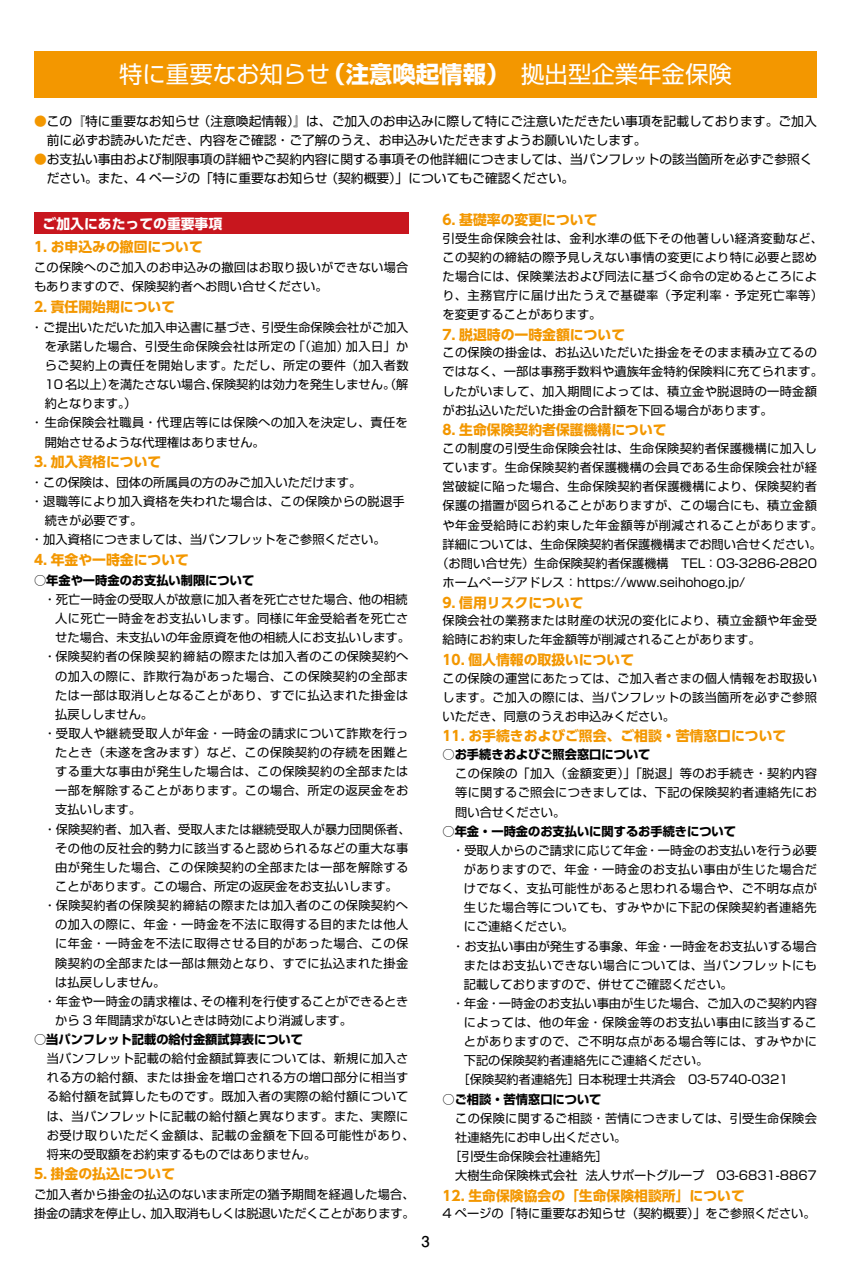
<style>
.page{position:relative;width:851px;height:1263px;background:#fff}
.page>*{position:absolute;margin:0;border:0;box-sizing:border-box;transform-origin:0 0}
.t1{font:23.4px "Shin Go Pro";color:#fff}
.t2{font:700 14.85px "Futo Go B101 Pro";color:#000}
.t3{font:700 13.8px "UD Shin Go Pro";color:#f39700}
.t4{font:700 13.8px "UD Shin Go Pro";color:#fff}
.t5{font:12.75px/19.2px "Shin Go Pro";color:#000}
.t6{font:12.15px/19.2px "Shin Go Pro";letter-spacing:.02em;color:#000}
.t7{font:12.15px "Shin Go Pro";color:#000}
.t8{font:700 12.15px "Shin Go Pro";color:#000}
.t9{font:12.15px "Shin Go Pro";letter-spacing:.04em;color:#000}
.s1{font-weight:700}
.s2{color:#f39700}
</style>
<div class="page">
<div style="left:34px;top:51px;width:782px;height:47px;background:#f39700"></div>
<div style="left:34px;top:213px;width:374px;height:21px;background:#c8161e"></div>
<h1 class="t1" style="left:119px;top:55px;width:614px">特に重要なお知らせ<span class="s1">（注意喚起情報）</span>拠出型企業年金保険</h1>
<p class="t5" style="left:34px;top:110px;width:784px"><span class="s2">●</span>この『特に重要なお知らせ（注意喚起情報）』は、ご加入のお申込みに際して特にご注意いただきたい事項を記載しております。ご加入　前に必ずお読みいただき、内容をご確認・ご了解のうえ、お申込みいただきますようお願いいたします。</p>
<p class="t5" style="left:34px;top:148px;width:780px"><span class="s2">●</span>お支払い事由および制限事項の詳細やご契約内容に関する事項その他詳細につきましては、当パンフレットの該当箇所を必ずご参照く　ださい。また、4 ページの「特に重要なお知らせ（契約概要）」についてもご確認ください。</p>
<p class="t4" style="left:43px;top:212px;width:181px">ご加入にあたっての重要事項</p>
<p class="t3" style="left:34px;top:236px;width:170px">1. お申込みの撤回について</p>
<p class="t6" style="left:34px;top:257px;width:376px">この保険へのご加入のお申込みの撤回はお取り扱いができない場合もありますので、保険契約者へお問い合せください。</p>
<p class="t3" style="left:34px;top:295px;width:143px">2. 責任開始期について</p>
<p class="t7" style="left:31px;top:317px;width:379px">・ご提出いただいた加入申込書に基づき、引受生命保険会社がご加入</p>
<p class="t6" style="left:45px;top:335px;width:365px">を承諾した場合、引受生命保険会社は所定の「（追加）加入日」か</p>
<p class="t6" style="left:45px;top:354px;width:365px">らご契約上の責任を開始します。ただし、所定の要件（加入者数</p>
<p class="t7" style="left:45px;top:375px;width:365px">10名以上）を満たさない場合、保険契約は効力を発生しません。（解</p>
<p class="t6" style="left:45px;top:393px;width:93px">約となります。）</p>
<p class="t6" style="left:31px;top:412px;width:378px">・生命保険会社職員・代理店等には保険への加入を決定し、責任を</p>
<p class="t7" style="left:45px;top:432px;width:222px">開始させるような代理権はありません。</p>
<p class="t3" style="left:34px;top:451px;width:129px">3. 加入資格について</p>
<p class="t7" style="left:31px;top:472px;width:332px">・この保険は、団体の所属員の方のみご加入いただけます。</p>
<p class="t6" style="left:31px;top:490px;width:375px">・退職等により加入資格を失われた場合は、この保険からの脱退手</p>
<p class="t7" style="left:45px;top:511px;width:99px">続きが必要です。</p>
<p class="t7" style="left:31px;top:530px;width:356px">・加入資格につきましては、当パンフレットをご参照ください。</p>
<p class="t3" style="left:34px;top:548px;width:156px">4. 年金や一時金について</p>
<p class="t8" style="left:34px;top:571px;width:222px">○年金や一時金のお支払い制限について</p>
<p class="t7" style="left:44px;top:589px;width:365px">・死亡一時金の受取人が故意に加入者を死亡させた場合、他の相続</p>
<p class="t6" style="left:55px;top:607px;width:354px">人に死亡一時金をお支払いします。同様に年金受給者を死亡さ</p>
<p class="t7" style="left:55px;top:628px;width:356px">せた場合、未支払いの年金原資を他の相続人にお支払いします。</p>
<p class="t6" style="left:44px;top:646px;width:366px">・保険契約者の保険契約締結の際または加入者のこの保険契約へ</p>
<p class="t6" style="left:55px;top:665px;width:354px">の加入の際に、詐欺行為があった場合、この保険契約の全部ま</p>
<p class="t6" style="left:55px;top:684px;width:354px">たは一部は取消しとなることがあり、すでに払込まれた掛金は</p>
<p class="t7" style="left:55px;top:704px;width:99px">払戻ししません。</p>
<p class="t6" style="left:44px;top:722px;width:366px">・受取人や継続受取人が年金・一時金の請求について詐欺を行っ</p>
<p class="t6" style="left:55px;top:741px;width:354px">たとき（未遂を含みます）など、この保険契約の存続を困難と</p>
<p class="t6" style="left:55px;top:760px;width:354px">する重大な事由が発生した場合は、この保険契約の全部または</p>
<p class="t6" style="left:55px;top:780px;width:354px">一部を解除することがあります。この場合、所定の返戻金をお</p>
<p class="t6" style="left:55px;top:799px;width:87px">支払いします。</p>
<p class="t7" style="left:44px;top:819px;width:368px">・保険契約者、加入者、受取人または継続受取人が暴力団関係者、</p>
<p class="t6" style="left:55px;top:837px;width:354px">その他の反社会的勢力に該当すると認められるなどの重大な事</p>
<p class="t6" style="left:55px;top:856px;width:354px">由が発生した場合、この保険契約の全部または一部を解除する</p>
<p class="t7" style="left:55px;top:876px;width:344px">ことがあります。この場合、所定の返戻金をお支払いします。</p>
<p class="t6" style="left:44px;top:894px;width:366px">・保険契約者の保険契約締結の際または加入者のこの保険契約へ</p>
<p class="t6" style="left:55px;top:913px;width:354px">の加入の際に、年金・一時金を不法に取得する目的または他人</p>
<p class="t6" style="left:55px;top:933px;width:354px">に年金・一時金を不法に取得させる目的があった場合、この保</p>
<p class="t6" style="left:55px;top:952px;width:354px">険契約の全部または一部は無効となり、すでに払込まれた掛金</p>
<p class="t7" style="left:55px;top:972px;width:112px">は払戻ししません。</p>
<p class="t6" style="left:44px;top:990px;width:366px">・年金や一時金の請求権は、その権利を行使することができるとき</p>
<p class="t7" style="left:55px;top:1010px;width:298px">から 3 年間請求がないときは時効により消滅します。</p>
<p class="t8" style="left:34px;top:1030px;width:270px">○当パンフレット記載の給付金額試算表について</p>
<p class="t6" style="left:47px;top:1047px;width:369px">当パンフレット記載の給付金額試算表については、新規に加入される方の給付額、または掛金を増口される方の増口部分に相当する給付額を試算したものです。既加入者の実際の給付額については、当パンフレットに記載の給付額と異なります。また、実際にお受け取りいただく金額は、記載の金額を下回る可能性があり、将来の受取額をお約束するものではありません。</p>
<p class="t3" style="left:34px;top:1163px;width:143px">5. 掛金の払込について</p>
<p class="t6" style="left:34px;top:1184px;width:382px">ご加入者から掛金の払込のないまま所定の猶予期間を経過した場合、掛金の請求を停止し、加入取消もしくは脱退いただくことがあります。</p>
<p class="t2" style="left:421px;top:1230px;width:10px">3</p>
<p class="t3" style="left:442px;top:208px;width:156px">6. 基礎率の変更について</p>
<p class="t6" style="left:442px;top:227px;width:382px">引受生命保険会社は、金利水準の低下その他著しい経済変動など、この契約の締結の際予見しえない事情の変更により特に必要と認めた場合には、保険業法および同法に基づく命令の定めるところにより、主務官庁に届け出たうえで基礎率（予定利率・予定死亡率等）を変更することがあります。</p>
<p class="t3" style="left:442px;top:323px;width:184px">7. 脱退時の一時金額について</p>
<p class="t6" style="left:442px;top:342px;width:382px">この保険の掛金は、お払込いただいた掛金をそのまま積み立てるのではなく、一部は事務手数料や遺族年金特約保険料に充てられます。したがいまして、加入期間によっては、積立金や脱退時の一時金額がお払込いただいた掛金の合計額を下回る場合があります。</p>
<p class="t3" style="left:442px;top:419px;width:225px">8. 生命保険契約者保護機構について</p>
<p class="t6" style="left:442px;top:437px;width:376px">この制度の引受生命保険会社は、生命保険契約者保護機構に加入し</p>
<p class="t6" style="left:442px;top:456px;width:376px">ています。生命保険契約者保護機構の会員である生命保険会社が経</p>
<p class="t6" style="left:442px;top:476px;width:376px">営破綻に陥った場合、生命保険契約者保護機構により、保険契約者</p>
<p class="t6" style="left:442px;top:495px;width:376px">保護の措置が図られることがありますが、この場合にも、積立金額</p>
<p class="t9" style="left:442px;top:515px;width:382px">や年金受給時にお約束した年金額等が削減されることがあります。</p>
<p class="t7" style="left:442px;top:534px;width:380px">詳細については、生命保険契約者保護機構までお問い合せください。</p>
<p class="t7" style="left:436px;top:553px;width:382px">（お問い合せ先）生命保険契約者保護機構　TEL：03-3286-2820</p>
<p class="t7" style="left:442px;top:572px;width:304px">ホームページアドレス：https://www.seihohogo.jp/</p>
<p class="t3" style="left:442px;top:591px;width:143px">9. 信用リスクについて</p>
<p class="t6" style="left:442px;top:609px;width:376px">保険会社の業務または財産の状況の変化により、積立金額や年金受給時にお約束した年金額等が削減されることがあります。</p>
<p class="t3" style="left:442px;top:648px;width:193px">10. 個人情報の取扱いについて</p>
<p class="t6" style="left:442px;top:667px;width:376px;text-align:justify">この保険の運営にあたっては、ご加入者さまの個人情報をお取扱いします。ご加入の際には、当パンフレットの該当箇所を必ずご参照いただき、同意のうえお申込みください。</p>
<p class="t3" style="left:442px;top:725px;width:345px">11. お手続きおよびご照会、ご相談・苦情窓口について</p>
<p class="t8" style="left:442px;top:745px;width:209px">○お手続きおよびご照会窓口について</p>
<p class="t6" style="left:455px;top:763px;width:363px;text-align:justify">この保険の「加入（金額変更）」「脱退」等のお手続き・契約内容等に関するご照会につきましては、下記の保険契約者連絡先にお問い合せください。</p>
<p class="t8" style="left:442px;top:821px;width:295px">○年金・一時金のお支払いに関するお手続きについて</p>
<p class="t7" style="left:452px;top:840px;width:366px">・受取人からのご請求に応じて年金・一時金のお支払いを行う必要</p>
<p class="t6" style="left:463px;top:858px;width:354px">がありますので、年金・一時金のお支払い事由が生じた場合だ</p>
<p class="t6" style="left:463px;top:877px;width:354px">けでなく、支払可能性があると思われる場合や、ご不明な点が</p>
<p class="t6" style="left:463px;top:896px;width:354px">生じた場合等についても、すみやかに下記の保険契約者連絡先</p>
<p class="t7" style="left:463px;top:917px;width:112px">にご連絡ください。</p>
<p class="t7" style="left:452px;top:936px;width:366px">・お支払い事由が発生する事象、年金・一時金をお支払いする場合</p>
<p class="t6" style="left:463px;top:954px;width:354px">またはお支払いできない場合については、当パンフレットにも</p>
<p class="t7" style="left:463px;top:974px;width:270px">記載しておりますので、併せてご確認ください。</p>
<p class="t7" style="left:452px;top:993px;width:366px">・年金・一時金のお支払い事由が生じた場合、ご加入のご契約内容</p>
<p class="t6" style="left:463px;top:1011px;width:354px">によっては、他の年金・保険金等のお支払い事由に該当するこ</p>
<p class="t6" style="left:463px;top:1030px;width:354px">とがありますので、ご不明な点がある場合等には、すみやかに</p>
<p class="t7" style="left:463px;top:1051px;width:246px">下記の保険契約者連絡先にご連絡ください。</p>
<p class="t7" style="left:457px;top:1070px;width:332px">［保険契約者連絡先］日本税理士共済会　03-5740-0321</p>
<p class="t8" style="left:442px;top:1089px;width:160px">○ご相談・苦情窓口について</p>
<p class="t6" style="left:455px;top:1107px;width:363px">この保険に関するご相談・苦情につきましては、引受生命保険会</p>
<p class="t7" style="left:455px;top:1127px;width:173px">社連絡先にお申し出ください。</p>
<p class="t7" style="left:449px;top:1146px;width:160px">［引受生命保険会社連絡先］</p>
<p class="t7" style="left:455px;top:1165px;width:363px">大樹生命保険株式会社 法人サポートグループ　03-6831-8867</p>
<p class="t3" style="left:442px;top:1184px;width:304px">12. 生命保険協会の「生命保険相談所」について</p>
<p class="t7" style="left:442px;top:1204px;width:374px">4 ページの「特に重要なお知らせ（契約概要）」をご参照ください。</p>
</div>
